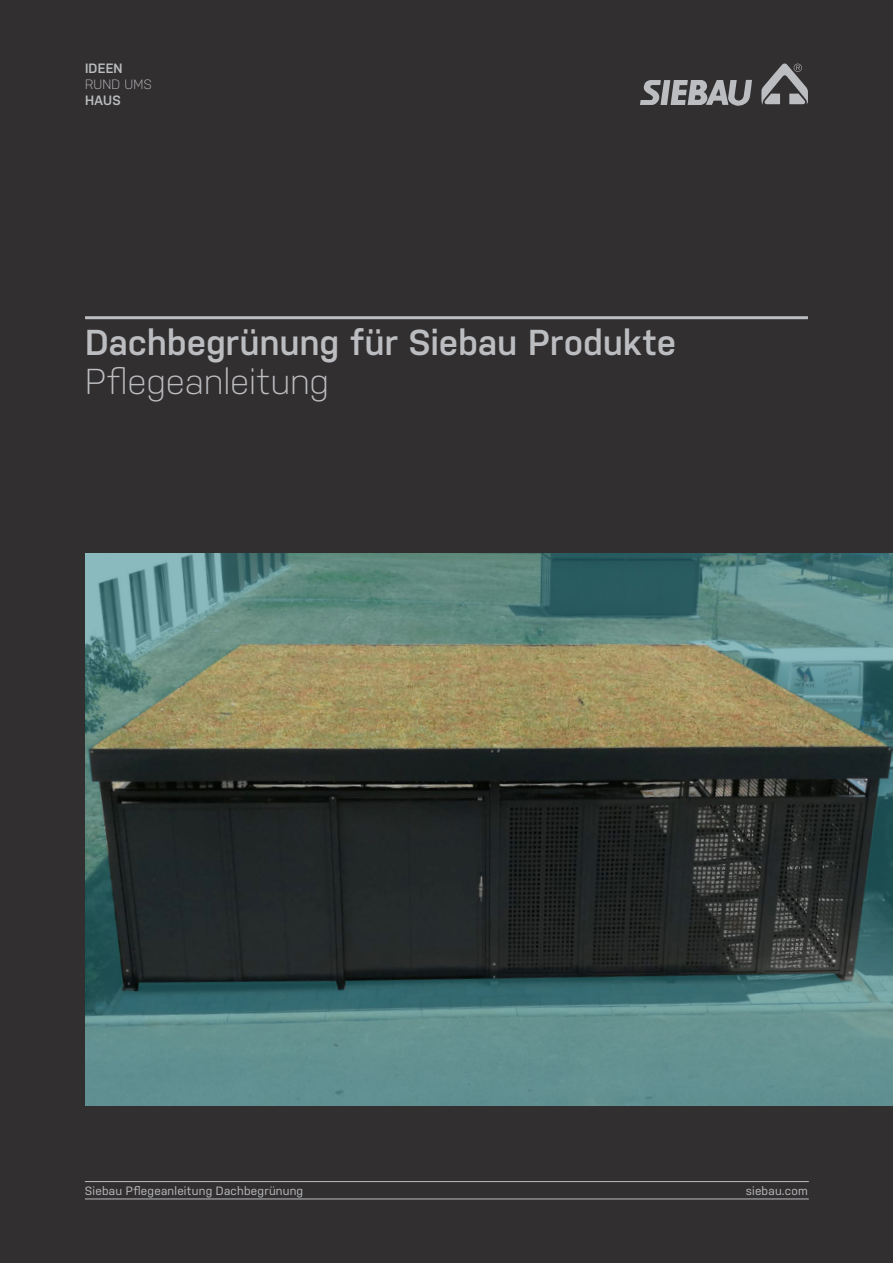
<style>
.page{position:relative;width:893px;height:1263px;background:#312f30}
.page>*{position:absolute;margin:0;border:0;box-sizing:border-box;transform-origin:0 0}
.t1{font:600 36px "Nudista";letter-spacing:-.005em;color:#bcbdc0}
.t2{font:300 36px "Nudista";letter-spacing:-.005em;color:#bcbdc0}
.t3{font:600 13.5px "Nudista";letter-spacing:.015em;color:#bcbdc0}
.t4{font:300 13.5px "Nudista";letter-spacing:.015em;color:#bcbdc0}
.t5{font:12px "Nudista";letter-spacing:.015em;color:#bcbdc0}
</style>
<div class="page">
<svg style="left:761px;top:64px;width:47px;height:41px;background:#707072"></svg>
<svg style="left:640px;top:80px;width:112px;height:26px;background:#838385"></svg>
<hr style="left:85px;top:1181px;width:724px;height:1px;background:#bcbdc0">
<hr style="left:85px;top:1199px;width:724px;height:1px;background:#bcbdc0">
<hr style="left:85px;top:316px;width:723px;height:3px;background:#bcbdc0">
<img style="left:85px;top:553px;width:808px;height:552px">
<p class="t3" style="left:85px;top:61px;width:39px">IDEEN</p>
<p class="t4" style="left:85px;top:77px;width:68px">RUND UMS</p>
<p class="t3" style="left:85px;top:92px;width:37px">HAUS</p>
<h1 class="t1" style="left:85px;top:322px;width:593px">Dachbegrünung für Siebau Produkte</h1>
<h1 class="t2" style="left:85px;top:361px;width:246px">Pflegeanleitung</h1>
<p class="t5" style="left:85px;top:1183px;width:220px">Siebau Pflegeanleitung Dachbegrünung</p>
<p class="t5" style="left:746px;top:1183px;width:64px">siebau.com</p>
</div>
